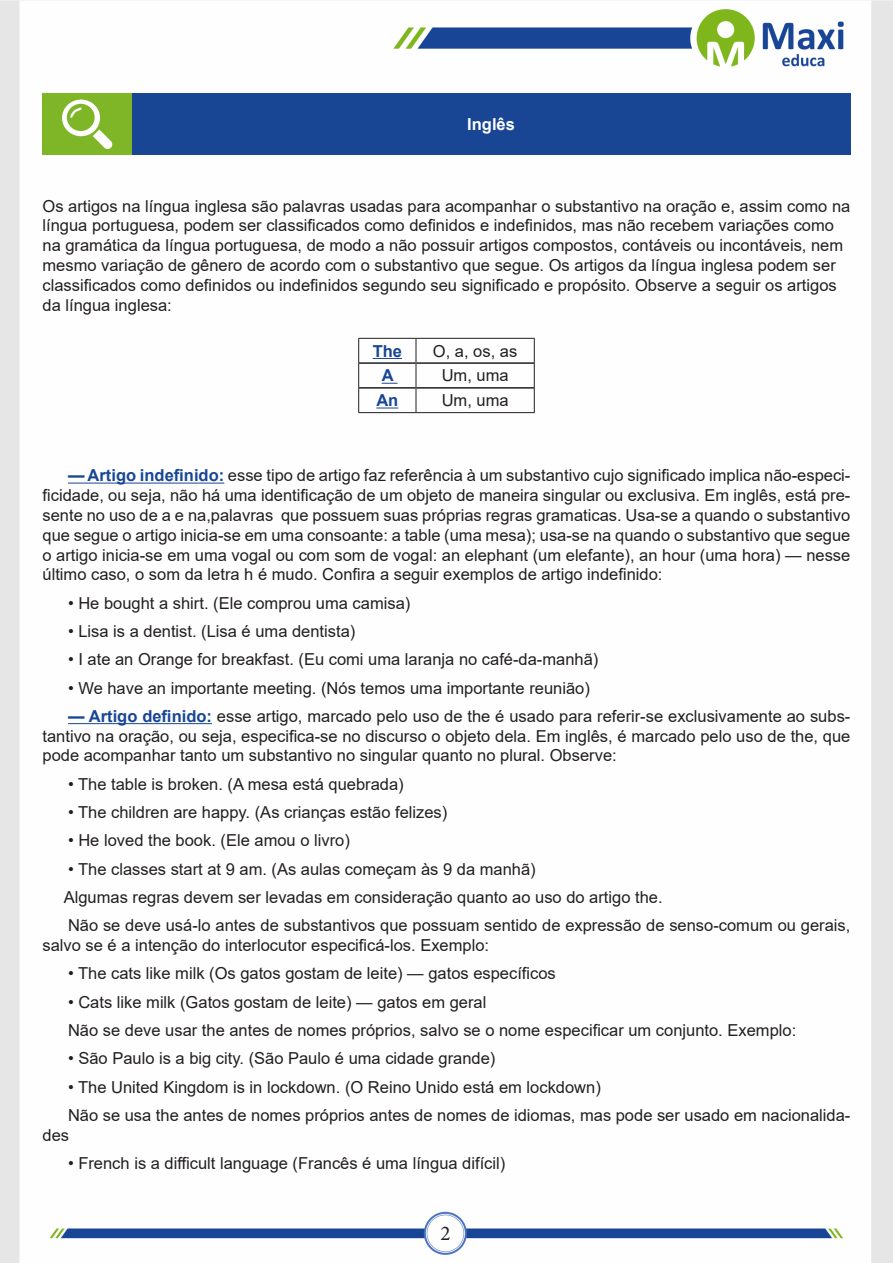
<style>
.page{position:relative;width:893px;height:1263px;background:#fff}
.page>*{position:absolute;margin:0;border:0;box-sizing:border-box;transform-origin:0 0}
.t1{font:21px "Minion Pro";color:#231f20}
.Texto{font:16.5px/19.8px "Arial";color:#231f20}
.Titulo_de_Caixa{font:700 16.5px "Arial";color:#fff}
.t2{font:700 16.5px "Arial";color:#184695}
.s1{font-weight:700;color:#184695}
</style>
<div class="page">
<img style="left:0;top:0;width:893px;height:1263px">
<hr style="left:68px;top:483px;width:156px;height:1px;background:#184695">
<hr style="left:68px;top:723px;width:144px;height:1px;background:#184695">
<div style="left:43px;top:94px;width:89px;height:61px;background:#7fb628"></div>
<div style="left:132px;top:94px;width:718px;height:61px;background:#184695"></div>
<svg style="left:62px;top:100px;width:51px;height:49px"></svg>
<hr style="left:359px;top:362px;width:57px;height:2px;background:#231f20">
<hr style="left:416px;top:362px;width:118px;height:2px;background:#231f20">
<hr style="left:359px;top:387px;width:57px;height:2px;background:#231f20">
<hr style="left:416px;top:387px;width:118px;height:2px;background:#231f20">
<hr style="left:358px;top:338px;width:58px;height:1px;background:#231f20">
<hr style="left:416px;top:338px;width:119px;height:1px;background:#231f20">
<svg style="left:358px;top:339px;width:1px;height:73px"></svg>
<svg style="left:416px;top:339px;width:1px;height:73px"></svg>
<svg style="left:534px;top:339px;width:1px;height:73px"></svg>
<hr style="left:358px;top:412px;width:58px;height:1px;background:#231f20">
<hr style="left:416px;top:412px;width:119px;height:1px;background:#231f20">
<svg style="left:373px;top:358px;width:29px;height:1px"></svg>
<svg style="left:382px;top:383px;width:16px;height:1px"></svg>
<svg style="left:376px;top:408px;width:22px;height:1px"></svg>
<p class="Titulo_de_Caixa" style="left:467px;top:113px;width:49px">Inglês</p>
<p class="Texto" style="left:43px;top:196px;width:809px">Os artigos na língua inglesa são palavras usadas para acompanhar o substantivo na oração e, assim como na língua portuguesa, podem ser classificados como definidos e indefinidos, mas não recebem variações como na gramática da língua portuguesa, de modo a não possuir artigos compostos, contáveis ou incontáveis, nem mesmo variação de gênero de acordo com o substantivo que segue. Os artigos da língua inglesa podem ser classificados como definidos ou indefinidos segundo seu significado e propósito. Observe a seguir os artigos da língua inglesa:</p>
<p class="t2" style="left:373px;top:339px;width:31px">The</p>
<p class="Texto" style="left:433px;top:341px;width:86px">O, a, os, as</p>
<p class="t2" style="left:382px;top:364px;width:13px">A</p>
<p class="Texto" style="left:442px;top:366px;width:68px">Um, uma</p>
<p class="t2" style="left:376px;top:389px;width:23px">An</p>
<p class="Texto" style="left:442px;top:390px;width:68px">Um, uma</p>
<p class="Texto" style="left:43px;top:465px;width:809px;text-align:justify;text-indent:26px"><span class="s1">— Artigo indefinido:</span> esse tipo de artigo faz referência à um substantivo cujo significado implica não-especi&shy;ficidade, ou seja, não há uma identificação de um objeto de maneira singular ou exclusiva. Em inglês, está pre&shy;sente no uso de a e na,palavras que possuem suas próprias regras gramaticas. Usa-se a quando o substantivo que segue o artigo inicia-se em uma consoante: a table (uma mesa); usa-se na quando o substantivo que segue o artigo inicia-se em uma vogal ou com som de vogal: an elephant (um elefante), an hour (uma hora) — nesse último caso, o som da letra h é mudo. Confira a seguir exemplos de artigo indefinido:</p>
<p class="Texto" style="left:68px;top:593px;width:344px">• He bought a shirt. (Ele comprou uma camisa)</p>
<p class="Texto" style="left:68px;top:621px;width:289px">• Lisa is a dentist. (Lisa é uma dentista)</p>
<p class="Texto" style="left:68px;top:649px;width:532px">• I ate an Orange for breakfast. (Eu comi uma laranja no café-da-manhã)</p>
<p class="Texto" style="left:68px;top:678px;width:523px">• We have an importante meeting. (Nós temos uma importante reunião)</p>
<p class="Texto" style="left:43px;top:706px;width:809px;text-align:justify;text-indent:26px"><span class="s1">— Artigo definido:</span> esse artigo, marcado pelo uso de the é usado para referir-se exclusivamente ao subs&shy;tantivo na oração, ou seja, especifica-se no discurso o objeto dela. Em inglês, é marcado pelo uso de the, que pode acompanhar tanto um substantivo no singular quanto no plural. Observe:</p>
<p class="Texto" style="left:68px;top:774px;width:337px">• The table is broken. (A mesa está quebrada)</p>
<p class="Texto" style="left:68px;top:802px;width:381px">• The children are happy. (As crianças estão felizes)</p>
<p class="Texto" style="left:68px;top:831px;width:283px">• He loved the book. (Ele amou o livro)</p>
<p class="Texto" style="left:68px;top:859px;width:469px">• The classes start at 9 am. (As aulas começam às 9 da manhã)</p>
<p class="Texto" style="left:64px;top:887px;width:600px">Algumas regras devem ser levadas em consideração quanto ao uso do artigo the.</p>
<p class="Texto" style="left:43px;top:915px;width:809px;text-indent:26px">Não se deve usá-lo antes de substantivos que possuam sentido de expressão de senso-comum ou gerais, salvo se é a intenção do interlocutor especificá-los. Exemplo:</p>
<p class="Texto" style="left:68px;top:964px;width:489px">• The cats like milk (Os gatos gostam de leite) — gatos específicos</p>
<p class="Texto" style="left:68px;top:992px;width:420px">• Cats like milk (Gatos gostam de leite) — gatos em geral</p>
<p class="Texto" style="left:68px;top:1020px;width:730px">Não se deve usar the antes de nomes próprios, salvo se o nome especificar um conjunto. Exemplo:</p>
<p class="Texto" style="left:68px;top:1048px;width:429px">• São Paulo is a big city. (São Paulo é uma cidade grande)</p>
<p class="Texto" style="left:68px;top:1077px;width:534px">• The United Kingdom is in lockdown. (O Reino Unido está em lockdown)</p>
<p class="Texto" style="left:43px;top:1105px;width:809px;text-indent:26px">Não se usa the antes de nomes próprios antes de nomes de idiomas, mas pode ser usado em nacionalida&shy;des</p>
<p class="Texto" style="left:68px;top:1153px;width:439px">• French is a difficult language (Francês é uma língua difícil)</p>
<p class="t1" style="left:440px;top:1219px;width:12px">2</p>
</div>
